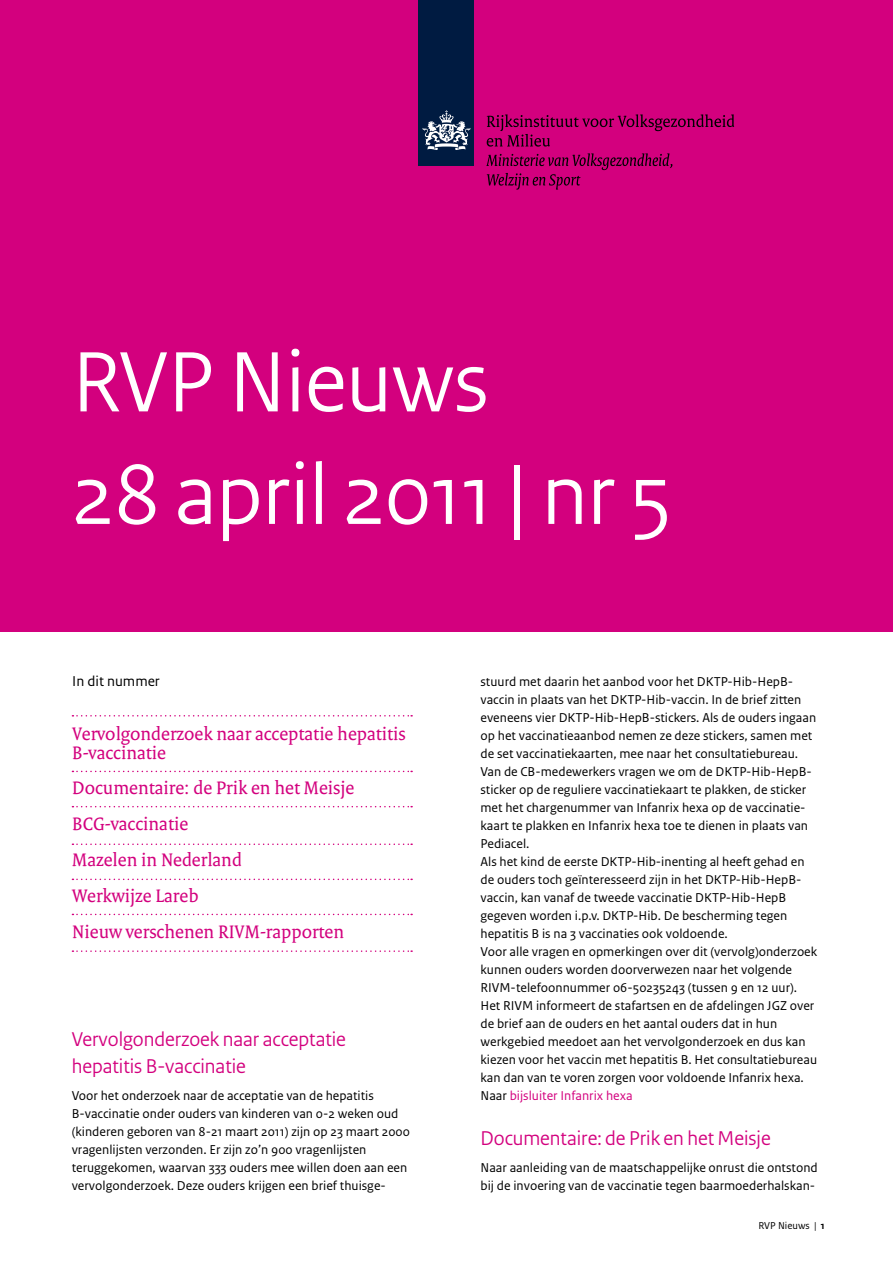
<style>
.page{position:relative;width:893px;height:1263px;background:#fff}
.page>*{position:absolute;margin:0;border:0;box-sizing:border-box;transform-origin:0 0}
.t1{font:90px/112.5px "Rijksoverheid Sans Heading";color:#fff}
.t2{font:21px/27px "Rijksoverheid Sans Heading";color:#d3007e}
.t3{font:19.5px/36px "Rijksoverheid Serif";color:#d3007e}
.t4{font:15px "Rijksoverheid Sans Text";color:#000}
.t5{font:13.5px/18px "Rijksoverheid Sans Text";color:#000}
.t6{font:10.5px "Rijksoverheid Sans Text";color:#000}
.s1{color:#d3007e}
.s2{font-weight:700}
</style>
<div class="page">
<div style="left:0;top:0;width:893px;height:631px;background:#d3007e"></div>
<svg style="left:72px;top:771px;width:340px;height:1px"></svg>
<svg style="left:72px;top:715px;width:340px;height:1px"></svg>
<svg style="left:72px;top:806px;width:340px;height:1px"></svg>
<svg style="left:72px;top:843px;width:340px;height:2px"></svg>
<svg style="left:72px;top:878px;width:340px;height:2px"></svg>
<svg style="left:72px;top:914px;width:340px;height:1px"></svg>
<svg style="left:72px;top:950px;width:340px;height:2px"></svg>
<div style="left:419px;top:0;width:55px;height:166px;background:#001b41"></div>
<svg style="left:423px;top:110px;width:47px;height:40px"></svg>
<svg style="left:487px;top:114px;width:247px;height:33px"></svg>
<svg style="left:486px;top:153px;width:186px;height:37px"></svg>
<h1 class="t1" style="left:72px;top:327px;width:601px">RVP Nieuws<br>28 april 2011 | nr 5</h1>
<p class="t4" style="left:72px;top:672px;width:89px">In dit nummer</p>
<h3 class="t3" style="left:72px;top:724px;width:335px;line-height:19.5px">Vervolgonderzoek naar acceptatie hepatitis<br>B-vaccinatie</h3>
<h3 class="t3" style="left:72px;top:769px;width:284px">Documentaire: de Prik en het Meisje<br>BCG-vaccinatie<br>Mazelen in Nederland<br>Werkwijze Lareb<br>Nieuw verschenen RIVM-rapporten</h3>
<h2 class="t2" style="left:72px;top:1026px;width:276px">Vervolgonderzoek naar acceptatie hepatitis B-vaccinatie</h2>
<p class="t5" style="left:72px;top:1087px;width:340px">Voor het onderzoek naar de acceptatie van de hepatitis B-vaccinatie onder ouders van kinderen van 0-2 weken oud (kinderen geboren van 8-21 maart 2011) zijn op 23 maart 2000 vragenlijsten verzonden. Er zijn zo’n 900 vragenlijsten teruggekomen, waarvan 333 ouders mee willen doen aan een vervolgonderzoek. Deze ouders krijgen een brief thuisge-</p>
<p class="t5" style="left:480px;top:673px;width:338px">stuurd met daarin het aanbod voor het DKTP-Hib-HepB&shy;vaccin in plaats van het DKTP-Hib-vaccin. In de brief zitten eveneens vier DKTP-Hib-HepB-stickers. Als de ouders ingaan op het vaccinatieaanbod nemen ze deze stickers, samen met de set vaccinatiekaarten, mee naar het consultatiebureau.<br>Van de CB-medewerkers vragen we om de DKTP-Hib-HepB&shy;sticker op de reguliere vaccinatiekaart te plakken, de sticker met het chargenummer van Infanrix hexa op de vaccinatie&shy;kaart te plakken en Infanrix hexa toe te dienen in plaats van Pediacel.<br>Als het kind de eerste DKTP-Hib-inenting al heeft gehad en de ouders toch geïnteresseerd zijn in het DKTP-Hib-HepB&shy;vaccin, kan vanaf de tweede vaccinatie DKTP-Hib-HepB gegeven worden i.p.v. DKTP-Hib. De bescherming tegen hepatitis B is na 3 vaccinaties ook voldoende.<br>Voor alle vragen en opmerkingen over dit (vervolg)onderzoek kunnen ouders worden doorverwezen naar het volgende RIVM-telefoonnummer 06-50235243 (tussen 9 en 12 uur).<br>Het RIVM informeert de stafartsen en de afdelingen JGZ over de brief aan de ouders en het aantal ouders dat in hun werkgebied meedoet aan het vervolgonderzoek en dus kan kiezen voor het vaccin met hepatitis B. Het consultatiebureau kan dan van te voren zorgen voor voldoende Infanrix hexa.<br>Naar <span class="s1">bijsluiter Infanrix hexa</span></p>
<h2 class="t2" style="left:480px;top:1125px;width:292px">Documentaire: de Prik en het Meisje</h2>
<p class="t5" style="left:480px;top:1159px;width:339px">Naar aanleiding van de maatschappelijke onrust die ontstond bij de invoering van de vaccinatie tegen baarmoederhalskan-</p>
<p class="t6" style="left:759px;top:1219px;width:68px">RVP Nieuws | <span class="s2">1</span></p>
</div>
